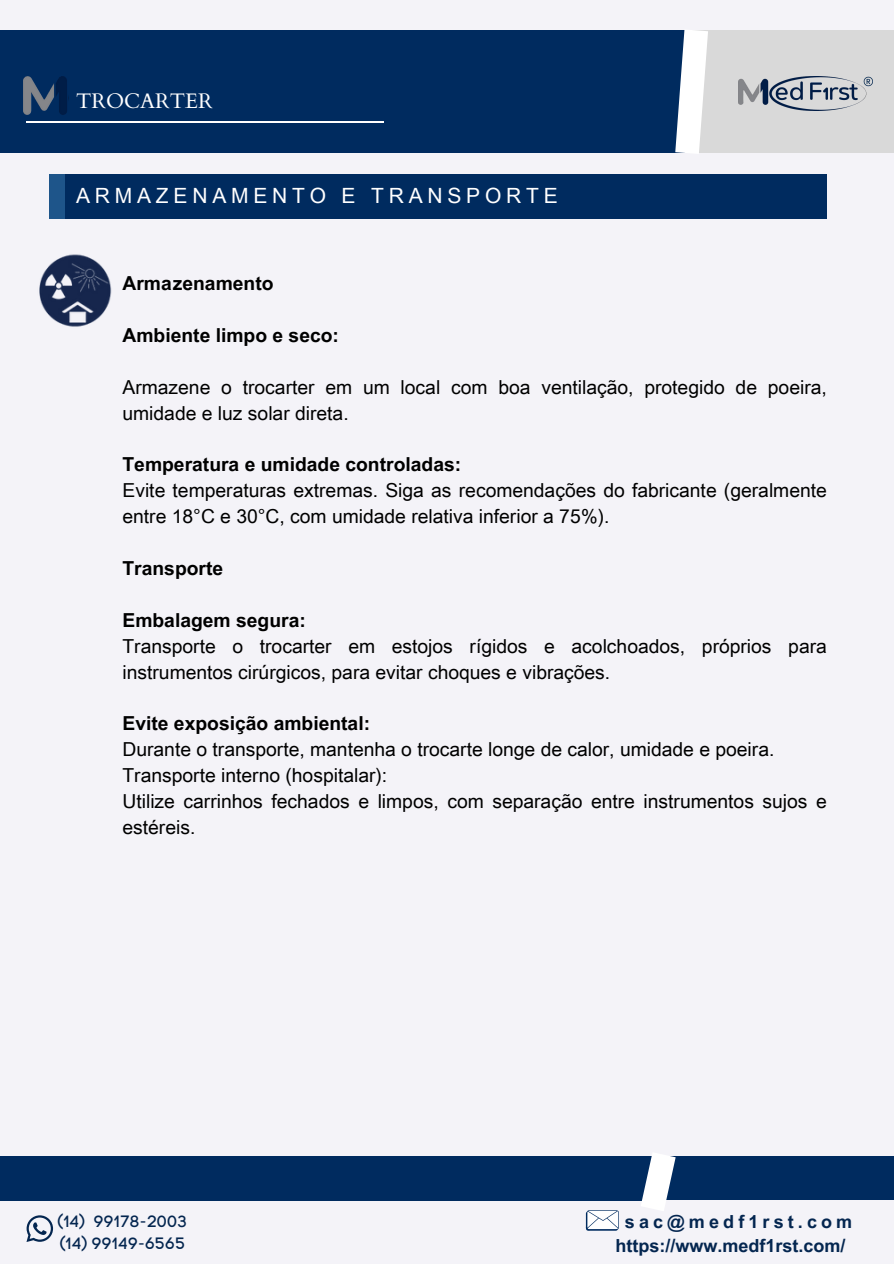
<style>
.page{position:relative;width:894px;height:1264px;background:#fff}
.page>*{position:absolute;margin:0;border:0;box-sizing:border-box;transform-origin:0 0}
.t1{font:21px "Arial Unicode MS";letter-spacing:.23em;color:#fff}
.t2{font:21px "Cardo";color:#fff}
.t3{font:19.35px/26px "Arial Unicode MS";color:#000}
.t4{font:700 19.35px "Arial Unicode MS";color:#000}
.t5{font:700 18px "Arial Unicode MS";color:#042650}
.t6{font:700 18px "Arial Unicode MS";letter-spacing:.23em;color:#042650}
.t7{font:16.35px "Code Pro Normal LC";color:#042650}
.s1{font-weight:700}
</style>
<div class="page">
<div style="left:0;top:0;width:893px;height:1263px;background:#f4f3f8"></div>
<div style="left:0;top:30px;width:694px;height:123px;background:#002b5f"></div>
<div style="left:0;top:1156px;width:656px;height:45px;background:#002b5f"></div>
<div style="left:653px;top:1156px;width:240px;height:44px;background:#002b5f"></div>
<div style="left:685px;top:30px;width:208px;height:123px;background:#d9d9d9"></div>
<svg style="left:661px;top:30px;width:60px;height:145px"></svg>
<svg style="left:641px;top:1153px;width:35px;height:58px"></svg>
<svg style="left:26px;top:1215px;width:27px;height:26px"></svg>
<svg style="left:585px;top:1210px;width:33px;height:20px"></svg>
<img style="left:738px;top:76px;width:134px;height:34px">
<img style="left:23px;top:76px;width:44px;height:39px">
<hr style="left:26px;top:121px;width:357px;height:1px;background:#fff">
<div style="left:49px;top:175px;width:18px;height:44px;background:#1e558a"></div>
<div style="left:65px;top:175px;width:761px;height:44px;background:#002b5f"></div>
<img style="left:39px;top:254px;width:73px;height:73px">
<h1 class="t2" style="left:76px;top:87px;width:138px">TROCARTER</h1>
<p class="t1" style="left:76px;top:181px;width:483px">ARMAZENAMENTO E TRANSPORTE</p>
<h2 class="t4" style="left:122px;top:269px;width:152px">Armazenamento</h2>
<h2 class="t4" style="left:122px;top:321px;width:218px">Ambiente limpo e seco:</h2>
<h3 class="t3" style="left:122px;top:373px;width:705px">Armazene o trocarter em um local com boa ventilação, protegido de poeira, umidade e luz solar direta.</h3>
<h3 class="t3" style="left:122px;top:450px;width:705px"><span class="s1">Temperatura e umidade controladas:<br></span>Evite temperaturas extremas. Siga as recomendações do fabricante (geralmente entre 18°C e 30°C, com umidade relativa inferior a 75%).</h3>
<h2 class="t4" style="left:122px;top:554px;width:102px">Transporte</h2>
<h3 class="t3" style="left:122px;top:606px;width:705px"><span class="s1">Embalagem segura:<br></span>Transporte o trocarter em estojos rígidos e acolchoados, próprios para instrumentos cirúrgicos, para evitar choques e vibrações.</h3>
<h3 class="t3" style="left:122px;top:709px;width:705px"><span class="s1">Evite exposição ambiental:<br></span>Durante o transporte, mantenha o trocarte longe de calor, umidade e poeira.<br>Transporte interno (hospitalar):<br>Utilize carrinhos fechados e limpos, com separação entre instrumentos sujos e estéreis.</h3>
<h1 class="t7" style="left:58px;top:1210px;width:131px">(14) 99178-2003</h1>
<p class="t7" style="left:60px;top:1233px;width:127px">(14) 99149-6565</p>
<p class="t6" style="left:624px;top:1208px;width:229px">sac@medf1rst.com</p>
<p class="t5" style="left:615px;top:1232px;width:231px">https://www.medf1rst.com/</p>
</div>
